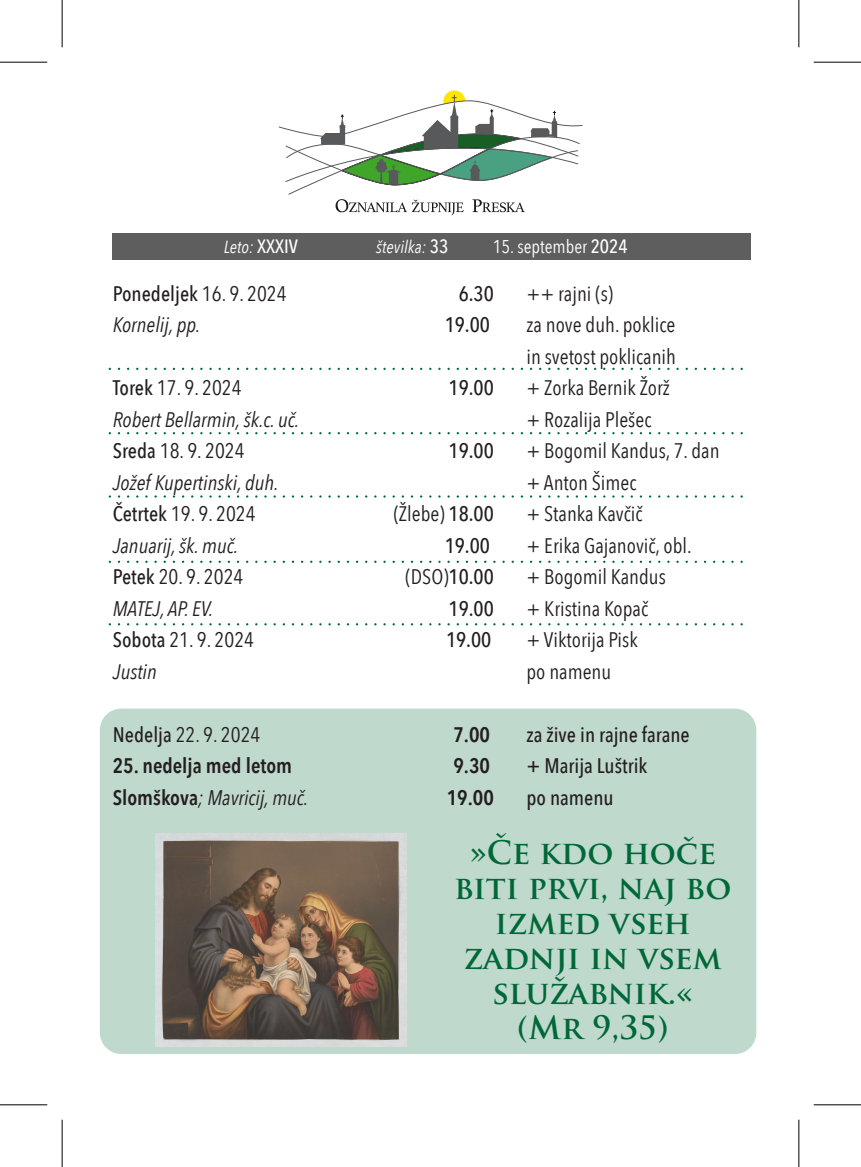
<style>
.page{position:relative;width:861px;height:1167px;background:#fff}
.page>*{position:absolute;margin:0;border:0;box-sizing:border-box;transform-origin:0 0}
.t1{font:700 31.5px/35px "Trajan Pro";color:#006838;text-align:center}
.t2{font:21px/31.5px "Avenir Next Condensed";color:#231f20}
.t3{font:italic 21px "Avenir Next Condensed";color:#231f20}
.t4{font:500 21px "Avenir Next Condensed";color:#231f20}
.t5{font:600 21px "Avenir Next Condensed";color:#231f20}
.t6{font:18.55px "Avenir Next Condensed";color:#fff}
.t7{font:italic 17.5px "Avenir Next Condensed";color:#fff}
.s1{font-weight:500;font-style:normal;font-size:19.25px}
.s2{font-weight:500;font-size:19.25px}
.s3{font-weight:400}
.s4{font-weight:500}
.s5{font-weight:600;font-style:normal}
</style>
<div class="page">
<div style="left:100px;top:708px;width:656px;height:345px;background:#c0d9cd;border-radius:21px"></div>
<svg style="left:110px;top:367px;width:633px;height:3px"></svg>
<svg style="left:110px;top:432px;width:633px;height:2px"></svg>
<svg style="left:110px;top:495px;width:633px;height:2px"></svg>
<svg style="left:110px;top:560px;width:633px;height:2px"></svg>
<svg style="left:110px;top:623px;width:633px;height:2px"></svg>
<div style="left:113px;top:233px;width:638px;height:27px;background:#5e5e5e"></div>
<svg style="left:278px;top:90px;width:305px;height:125px"></svg>
<img style="left:156px;top:833px;width:250px;height:212px">
<hr style="left:0;top:62px;width:47px;height:1px;background:#000">
<hr style="left:814px;top:62px;width:47px;height:1px;background:#000">
<hr style="left:0;top:1104px;width:47px;height:1px;background:#000">
<hr style="left:814px;top:1104px;width:47px;height:1px;background:#000">
<hr style="left:62px;top:0;width:1px;height:47px;background:#000">
<hr style="left:62px;top:1119px;width:1px;height:47px;background:#000">
<hr style="left:798px;top:0;width:1px;height:47px;background:#000">
<hr style="left:798px;top:1119px;width:1px;height:47px;background:#000">
<p class="t7" style="left:224px;top:236px;width:76px">Leto: <span class="s1">XXXIV</span></p>
<p class="t7" style="left:376px;top:236px;width:74px">številka: <span class="s1">33</span></p>
<p class="t6" style="left:493px;top:231px;width:137px">15. september <span class="s2">2024</span></p>
<p class="t4" style="left:113px;top:280px;width:175px">Ponedeljek <span class="s3">16. 9. 2024</span></p>
<p class="t4" style="left:459px;top:280px;width:37px">6.30</p>
<p class="t2" style="left:526px;top:276px;width:88px">++ rajni (s)</p>
<p class="t3" style="left:113px;top:312px;width:89px">Kornelij, pp.</p>
<p class="t4" style="left:445px;top:312px;width:47px">19.00</p>
<p class="t2" style="left:526px;top:308px;width:151px">za nove duh. poklice in svetost poklicanih</p>
<p class="t2" style="left:113px;top:371px;width:130px"><span class="s4">Torek</span> 17. 9. 2024</p>
<p class="t4" style="left:449px;top:375px;width:47px">19.00</p>
<p class="t2" style="left:526px;top:371px;width:145px">+ Zorka Bernik Žorž</p>
<p class="t3" style="left:113px;top:406px;width:188px">Robert Bellarmin, šk.c. uč.</p>
<p class="t2" style="left:526px;top:402px;width:126px">+ Rozalija Plešec</p>
<p class="t2" style="left:113px;top:434px;width:133px"><span class="s4">Sreda</span> 18. 9. 2024</p>
<p class="t4" style="left:449px;top:438px;width:47px">19.00</p>
<p class="t2" style="left:526px;top:434px;width:195px">+ Bogomil Kandus, 7. dan</p>
<p class="t3" style="left:113px;top:469px;width:167px">Jožef Kupertinski, duh.</p>
<p class="t2" style="left:526px;top:465px;width:111px">+ Anton Šimec</p>
<p class="t2" style="left:113px;top:497px;width:144px"><span class="s4">Četrtek</span> 19. 9. 2024</p>
<p class="t2" style="left:394px;top:497px;width:102px">(Žlebe) <span class="s4">18.00</span></p>
<p class="t2" style="left:526px;top:497px;width:118px">+ Stanka Kavčič</p>
<p class="t3" style="left:113px;top:532px;width:127px">Januarij, šk. muč.</p>
<p class="t4" style="left:445px;top:532px;width:47px">19.00</p>
<p class="t2" style="left:526px;top:528px;width:167px">+ Erika Gajanovič, obl.</p>
<p class="t2" style="left:113px;top:560px;width:132px"><span class="s4">Petek</span> 20. 9. 2024</p>
<p class="t2" style="left:406px;top:560px;width:90px">(DSO)<span class="s4">10.00</span></p>
<p class="t2" style="left:526px;top:560px;width:141px">+ Bogomil Kandus</p>
<p class="t3" style="left:113px;top:595px;width:102px">MATEJ, AP. EV.</p>
<p class="t4" style="left:449px;top:595px;width:47px">19.00</p>
<p class="t2" style="left:526px;top:591px;width:123px">+ Kristina Kopač</p>
<p class="t2" style="left:113px;top:623px;width:143px"><span class="s4">Sobota</span> 21. 9. 2024</p>
<p class="t4" style="left:446px;top:627px;width:47px">19.00</p>
<p class="t2" style="left:526px;top:623px;width:113px">+ Viktorija Pisk</p>
<p class="t3" style="left:113px;top:658px;width:46px">Justin</p>
<p class="t2" style="left:526px;top:654px;width:86px">po namenu</p>
<p class="t2" style="left:113px;top:717px;width:149px"><span class="s4">Nedelja</span> 22. 9. 2024</p>
<p class="t5" style="left:453px;top:716px;width:38px">7.00</p>
<p class="t4" style="left:526px;top:721px;width:165px">za žive in rajne farane</p>
<p class="t5" style="left:113px;top:747px;width:181px">25. nedelja med letom</p>
<p class="t5" style="left:453px;top:747px;width:38px">9.30</p>
<p class="t4" style="left:526px;top:753px;width:122px">+ Marija Luštrik</p>
<p class="t3" style="left:113px;top:784px;width:197px"><span class="s5">Slomškova</span>; Mavricij, muč.</p>
<p class="t5" style="left:447px;top:779px;width:49px">19.00</p>
<p class="t4" style="left:526px;top:784px;width:89px">po namenu</p>
<h1 class="t1" style="left:454px;top:835px;width:279px">»Če kdo hoče biti prvi, naj bo izmed vseh zadnji in vsem služabnik.«<br>(Mr 9,35)</h1>
</div>
